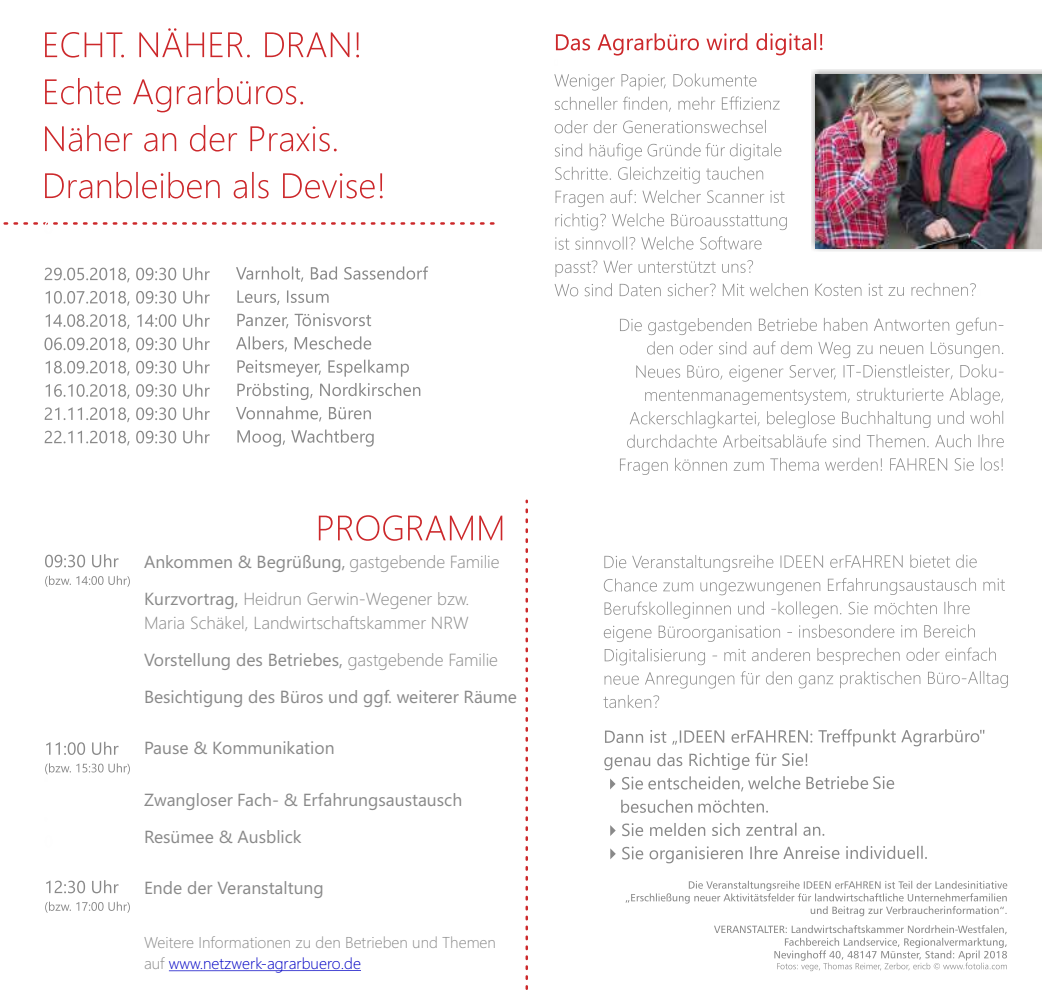
<style>
.page{position:relative;width:1042px;height:993px;background:#fff}
.page>*{position:absolute;margin:0;border:0;box-sizing:border-box;transform-origin:0 0}
.t1{font:300 17.5px/23.3px "Segoe UI";color:#898989;text-align:right}
.t2{font:17.5px "Segoe UI Symbol";color:#898989}
.t3{font:300 15.75px/21px "Segoe UI";color:#898989}
.s1{color:#0000c4}
</style>
<div class="page">
<svg style="left:625px;top:880px;width:382px;height:90px"></svg>
<svg style="left:236px;top:266px;width:192px;height:180px"></svg>
<svg style="left:525px;top:500px;width:3px;height:490px"></svg>
<svg style="left:556px;top:33px;width:266px;height:22px"></svg>
<svg style="left:554px;top:73px;width:450px;height:402px"></svg>
<hr style="left:169px;top:969px;width:192px;height:1px;background:#0000c4">
<svg style="left:319px;top:515px;width:183px;height:25px"></svg>
<svg style="left:45px;top:554px;width:85px;height:358px"></svg>
<svg style="left:603px;top:554px;width:405px;height:309px"></svg>
<svg style="left:45px;top:28px;width:314px;height:170px"></svg>
<svg style="left:79px;top:172px;width:304px;height:26px"></svg>
<img style="left:811px;top:70px;width:231px;height:181px">
<img style="left:816px;top:74px;width:226px;height:175px">
<svg style="left:3px;top:222px;width:490px;height:3px"></svg>
<svg style="left:45px;top:267px;width:165px;height:62px"></svg>
<svg style="left:44px;top:337px;width:166px;height:108px"></svg>
<p class="t2" style="left:223px;top:555px;width:11px">■</p>
<p class="t1" style="left:292px;top:551px;width:209px">✓ ◆■ gastgebende Familie</p>
<p class="t1" style="left:144px;top:589px;width:327px">Heidrun Gerwin-Wegener bzw.<br>Maria Schäkel, Landwirtschaftskammer NRW</p>
<p class="t2" style="left:154px;top:653px;width:69px">□ ▲▼ ●●◆■</p>
<p class="t1" style="left:332px;top:649px;width:168px">▲ gastgebende Familie</p>
<p class="t2" style="left:163px;top:690px;width:71px">▲ ▼◆■</p>
<p class="t2" style="left:268px;top:690px;width:82px">▲ ✓ □▲ ◆■</p>
<p class="t2" style="left:222px;top:741px;width:114px">□ ◆■ ▼□■</p>
<p class="t2" style="left:176px;top:792px;width:44px">■ ●□▲</p>
<p class="t2" style="left:348px;top:792px;width:97px">◆■ ▲ ◆▲▼ ◆▲</p>
<p class="t2" style="left:249px;top:829px;width:33px">◆▲ ●</p>
<p class="t2" style="left:154px;top:592px;width:57px">◆ ❖□▼</p>
<p class="t2" style="left:153px;top:881px;width:11px">■</p>
<p class="t2" style="left:251px;top:881px;width:64px">■▲▼ ●▼◆■</p>
<p class="t3" style="left:144px;top:933px;width:353px">Weitere Informationen zu den Betrieben und Themen auf <span class="s1">www.netzwerk-agrarbuero.de</span></p>
</div>
